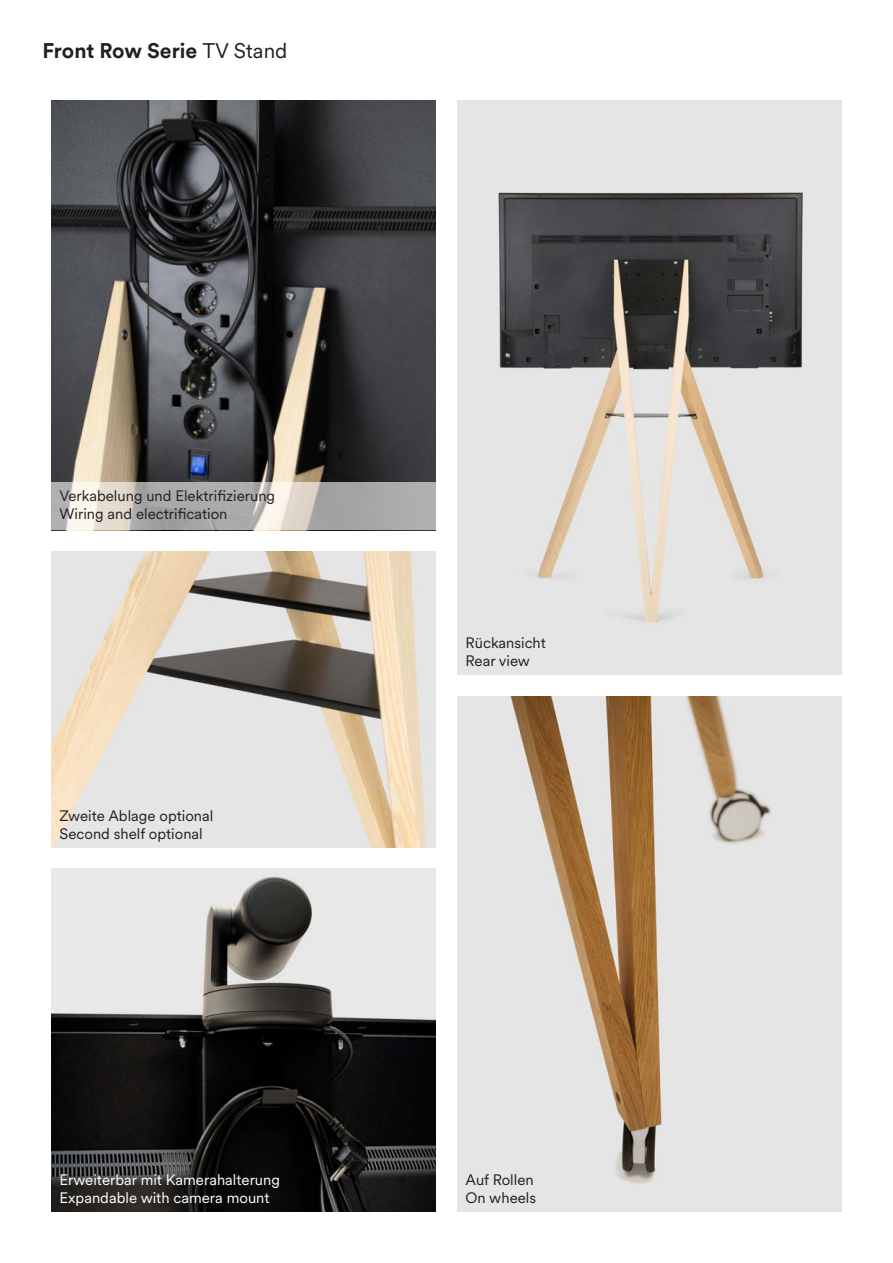
<style>
.page{position:relative;width:893px;height:1263px;background:#fff}
.page>*{position:absolute;margin:0;border:0;box-sizing:border-box;transform-origin:0 0}
.t1{font:700 21px "Circular XX";color:#231f20}
.t2{font:15px "Circular XX";color:#231f20}
.t3{font:15px "Circular XX";color:#fff}
.s1{font-weight:400}
</style>
<div class="page">
<img style="left:51px;top:101px;width:385px;height:381px">
<svg style="left:51px;top:482px;width:385px;height:48px;background:#bcbab7"></svg>
<img style="left:51px;top:551px;width:385px;height:297px">
<img style="left:457px;top:101px;width:385px;height:574px">
<img style="left:51px;top:869px;width:385px;height:343px">
<img style="left:457px;top:696px;width:385px;height:516px">
<p class="t1" style="left:43px;top:36px;width:246px">Front Row Serie <span class="s1">TV Stand</span></p>
<p class="t2" style="left:60px;top:486px;width:217px">Verkabelung und Elektrifizierung</p>
<p class="t2" style="left:60px;top:504px;width:169px">Wiring and electrification</p>
<p class="t2" style="left:60px;top:806px;width:155px">Zweite Ablage optional</p>
<p class="t2" style="left:60px;top:824px;width:145px">Second shelf optional</p>
<p class="t3" style="left:60px;top:1170px;width:222px">Erweiterbar mit Kamerahalterung</p>
<p class="t3" style="left:60px;top:1188px;width:211px">Expandable with camera mount</p>
<p class="t2" style="left:466px;top:633px;width:82px">Rückansicht</p>
<p class="t2" style="left:466px;top:651px;width:66px">Rear view</p>
<p class="t2" style="left:466px;top:1170px;width:70px">Auf Rollen</p>
<p class="t2" style="left:466px;top:1188px;width:72px">On wheels</p>
</div>
